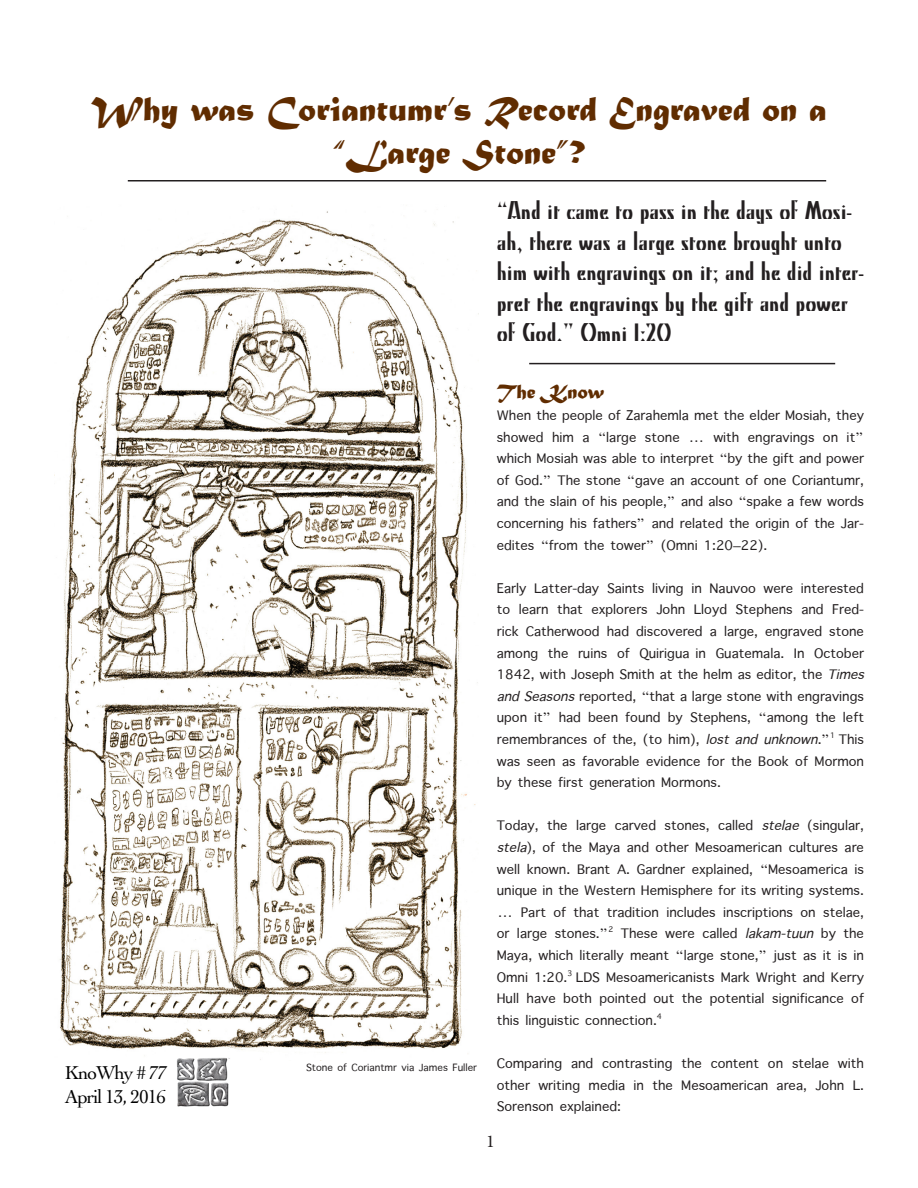
<style>
.page{position:relative;width:918px;height:1188px;background:#fff}
.page>*{position:absolute;margin:0;border:0;box-sizing:border-box;transform-origin:0 0}
.t1{font:36px/43.2px "Matura MT Script Capitals";color:#602c00;text-align:center}
.t2{font:25.5px/30.6px "Kino";color:#231f20}
.t3{font:21px "Matura MT Script Capitals";color:#602c00}
.t4{font:19.5px "Cochin";letter-spacing:-.05em;color:#000}
.t5{font:18px "Apple Symbols";color:#231f20}
.t6{font:italic 18px "Apple Symbols";color:#231f20}
.t7{font:18px "Minion Pro";color:#231f20}
.t8{font:13.5px "Apple Symbols";color:#231f20}
</style>
<div class="page">
<img style="left:54px;top:211px;width:425px;height:849px">
<hr style="left:529px;top:363px;width:306px;height:1px;background:#231f20">
<hr style="left:128px;top:180px;width:698px;height:2px;background:#231f20">
<img style="left:176px;top:1057px;width:55px;height:50px">
<p class="t1" style="left:91px;top:90px;width:737px">Why was Coriantumr’s Record Engraved on a “Large Stone”?</p>
<p class="t2" style="left:497px;top:195px;width:369px">“And it came to pass in the days of Mosi&shy;ah, there was a large stone brought unto him with engravings on it; and he did inter&shy;pret the engravings by the gift and power of God.” Omni 1:20</p>
<p class="t4" style="left:65px;top:1060px;width:104px">KnoWhy # 77</p>
<p class="t4" style="left:65px;top:1083px;width:103px">April 13, 2016</p>
<p class="t8" style="left:312px;top:1058px;width:97px">▼□■ □ □ ■▼ ❖</p>
<p class="t8" style="left:443px;top:1058px;width:26px">▲ ◆●●</p>
<p class="t3" style="left:497px;top:379px;width:109px">The Know</p>
<p class="t5" style="left:577px;top:403px;width:40px">□ ● □</p>
<p class="t5" style="left:679px;top:403px;width:52px">● ▼ ▼</p>
<p class="t5" style="left:757px;top:403px;width:54px">● □▲</p>
<p class="t5" style="left:606px;top:424px;width:68px">● ▲▼□■</p>
<p class="t5" style="left:726px;top:424px;width:131px">▼ ■ ❖■▲ □■ ▼</p>
<p class="t5" style="left:600px;top:446px;width:77px">▲ ● ▼□ ■▼</p>
<p class="t5" style="left:789px;top:446px;width:55px">▼ ■ □</p>
<p class="t5" style="left:586px;top:467px;width:29px">▲▼□■</p>
<p class="t5" style="left:711px;top:467px;width:134px">□◆■▼ □ □■ □ ■▼◆</p>
<p class="t5" style="left:504px;top:489px;width:154px">■ ▼ ▲●■ □ ▲ □●</p>
<p class="t5" style="left:688px;top:489px;width:66px">■ ●▲□ ▲</p>
<p class="t5" style="left:504px;top:511px;width:54px">□■ ■■</p>
<p class="t5" style="left:580px;top:511px;width:87px">▲ ▼ ▲ ■</p>
<p class="t5" style="left:692px;top:511px;width:129px">●▼ ▼ □ ■ □ ▼</p>
<p class="t5" style="left:559px;top:532px;width:67px">□ ▼ ▼□</p>
<p class="t5" style="left:687px;top:532px;width:9px">■</p>
<p class="t5" style="left:516px;top:575px;width:45px">● ▼▼</p>
<p class="t5" style="left:625px;top:575px;width:79px">■▼▲ ●❖■ ■</p>
<p class="t5" style="left:726px;top:575px;width:32px">◆❖□□</p>
<p class="t5" style="left:804px;top:575px;width:46px">■▼ ▲▼</p>
<p class="t5" style="left:497px;top:597px;width:88px">▼□ ● ■ ▼▼</p>
<p class="t5" style="left:613px;top:597px;width:100px">●□ ▲ □ ■ ●□</p>
<p class="t5" style="left:743px;top:597px;width:74px">▼ ■▲ ■</p>
<p class="t5" style="left:541px;top:619px;width:52px">▼ □□</p>
<p class="t5" style="left:647px;top:619px;width:30px">▲ □❖</p>
<p class="t5" style="left:724px;top:619px;width:5px">●</p>
<p class="t5" style="left:773px;top:619px;width:86px">■ ❖ ▲▼□■</p>
<p class="t5" style="left:515px;top:640px;width:40px">□■ ▼</p>
<p class="t5" style="left:583px;top:640px;width:43px">◆■▲ □</p>
<p class="t5" style="left:649px;top:640px;width:97px">◆◆■ ◆▼</p>
<p class="t5" style="left:514px;top:662px;width:79px">✔ ▼ □▲</p>
<p class="t5" style="left:642px;top:662px;width:43px">▼ ▼ ▼</p>
<p class="t5" style="left:775px;top:662px;width:35px">▼□ ▼</p>
<p class="t6" style="left:504px;top:683px;width:115px">■ ▲□■▲ □ ▼</p>
<p class="t5" style="left:649px;top:683px;width:47px">▼ ▼ ●</p>
<p class="t5" style="left:727px;top:683px;width:29px">▲▼□■</p>
<p class="t5" style="left:779px;top:683px;width:86px">▼ ■ ❖■▲</p>
<p class="t5" style="left:497px;top:705px;width:48px">◆ □■ ▼</p>
<p class="t5" style="left:611px;top:705px;width:44px">■ □◆■</p>
<p class="t5" style="left:698px;top:705px;width:51px">▼ ■▲</p>
<p class="t5" style="left:785px;top:705px;width:80px">□■ ▼ ● ▼</p>
<p class="t5" style="left:559px;top:727px;width:61px">■ ▲ □ ▼</p>
<p class="t6" style="left:706px;top:727px;width:118px">●□▲▼ ■ ◆■ ■□ ■</p>
<p class="t5" style="left:514px;top:748px;width:174px">▲ ▲■ ▲ ❖□ ● ❖■</p>
<p class="t5" style="left:766px;top:748px;width:99px">□□ □ □ □■</p>
<p class="t5" style="left:571px;top:770px;width:147px">▲▼ ■ ▼ □■ □ □■▲</p>
<p class="t5" style="left:576px;top:813px;width:5px">●</p>
<p class="t5" style="left:634px;top:813px;width:74px">❖ ▲▼□■ ▲</p>
<p class="t6" style="left:762px;top:813px;width:29px">▲▼ ●</p>
<p class="t5" style="left:813px;top:813px;width:37px">▲■ ◆●</p>
<p class="t6" style="left:497px;top:835px;width:72px">▲▼ ● □ ▼</p>
<p class="t5" style="left:634px;top:835px;width:37px">■ □▼</p>
<p class="t5" style="left:775px;top:835px;width:65px">■ ◆●▼◆ ▲</p>
<p class="t5" style="left:514px;top:856px;width:54px">●● ■□ ■</p>
<p class="t5" style="left:665px;top:856px;width:70px">■ ● ■</p>
<p class="t5" style="left:497px;top:878px;width:69px">◆■ ❑◆ ■ ▼</p>
<p class="t5" style="left:604px;top:878px;width:76px">▲▼■ ★ ▲</p>
<p class="t5" style="left:723px;top:878px;width:35px">□ ▼▲</p>
<p class="t5" style="left:780px;top:878px;width:82px">▼■ ▲▲▼ ▲</p>
<p class="t5" style="left:540px;top:899px;width:74px">▼ □ ▼ ▼ ▼</p>
<p class="t5" style="left:635px;top:899px;width:107px">▼□■ ■ ●◆ ▲ ■▲</p>
<p class="t5" style="left:763px;top:899px;width:84px">▼ □■▲ □■ ▲▼ ●</p>
<p class="t5" style="left:555px;top:921px;width:43px">▲▼□■ ▲</p>
<p class="t6" style="left:745px;top:921px;width:75px">● ▼◆◆■</p>
<p class="t5" style="left:580px;top:943px;width:39px">●▼ ●●</p>
<p class="t5" style="left:656px;top:943px;width:32px">■▼ ●</p>
<p class="t5" style="left:720px;top:943px;width:29px">▲▼□■</p>
<p class="t5" style="left:777px;top:943px;width:88px">◆▲▼ ▲ ▼ ▲ ■</p>
<p class="t5" style="left:686px;top:964px;width:31px">■ ▲▼▲</p>
<p class="t5" style="left:497px;top:986px;width:53px">★◆●● ❖</p>
<p class="t5" style="left:607px;top:986px;width:25px">□■▼</p>
<p class="t5" style="left:654px;top:986px;width:36px">□◆▼ ▼</p>
<p class="t5" style="left:718px;top:986px;width:81px">□▼■▼● ▲ ■</p>
<p class="t5" style="left:497px;top:1007px;width:74px">▼ ▲ ●■ ◆▲▼</p>
<p class="t5" style="left:592px;top:1007px;width:71px">□■■ ▼□■ ✔</p>
<p class="t5" style="left:578px;top:1051px;width:110px">■ □■▼ ▲▼ ■ ▼</p>
<p class="t5" style="left:718px;top:1051px;width:98px">□■▼ ■▼ □■ ▲▼ ●</p>
<p class="t5" style="left:761px;top:1072px;width:9px">■</p>
<p class="t5" style="left:505px;top:1094px;width:51px">□ ■▲□■</p>
<p class="t7" style="left:486px;top:1129px;width:10px">1</p>
</div>
